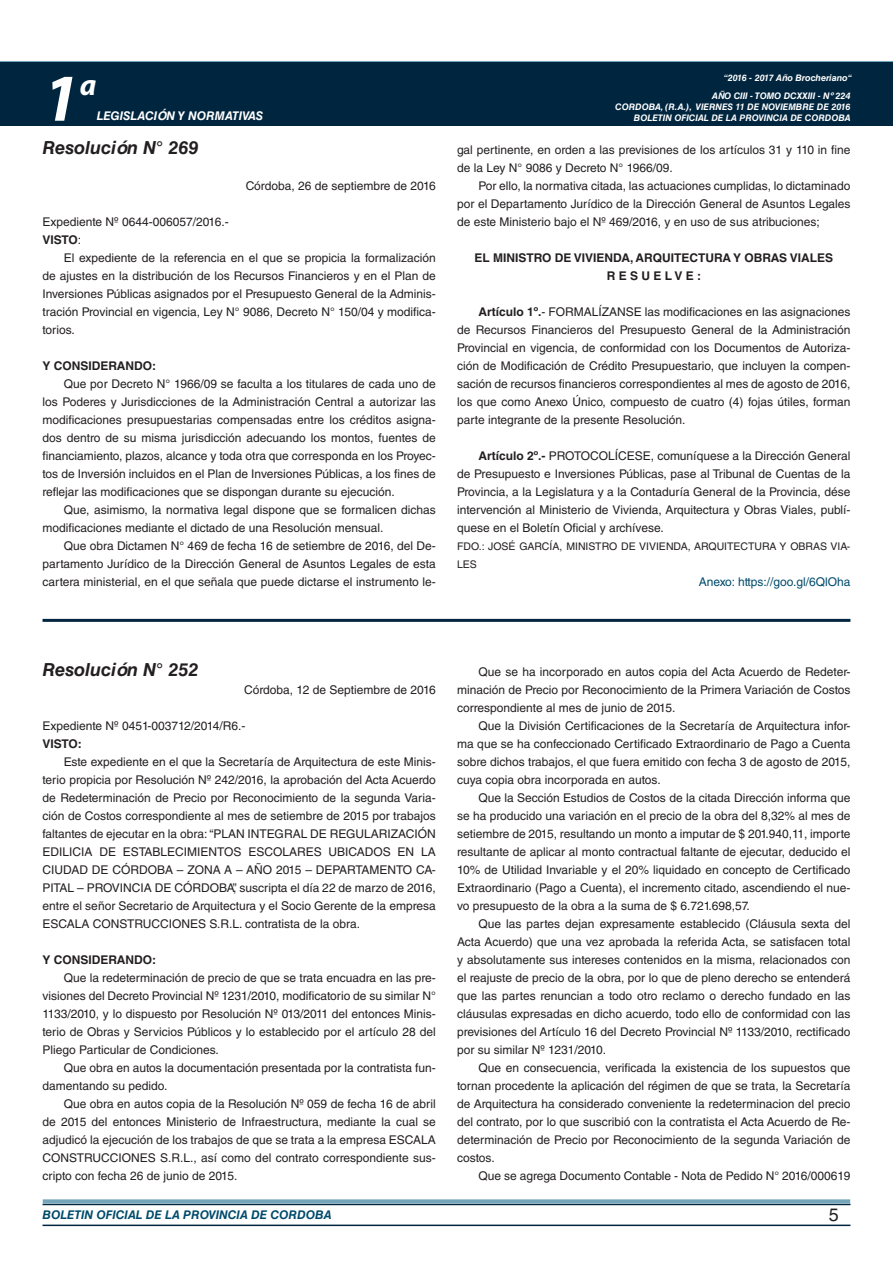
<style>
.page{position:relative;width:893px;height:1263px;background:#fff}
.page>*{position:absolute;margin:0;border:0;box-sizing:border-box;transform-origin:0 0}
.t1{font:italic 700 67.5px "Myriad Pro";color:#fff}
.t2{font:italic 700 30px "Myriad Pro";color:#fff}
.DOC__N{font:italic 700 18px "Helvetica LT Std";color:#231f20}
.t3{font:18px "Helvetica LT Std";color:#231f20}
.TEXTO_BASE{font:12px/18px "Helvetica LT Std";color:#231f20;text-align:justify}
.TEXTO_BASE-2{font:700 12px "Helvetica LT Std";color:#231f20}
.t4{font:italic 700 12px "Helvetica LT Std";color:#004b6c}
.DOC__N-2{font:12px "Helvetica LT Std";color:#231f20}
.ANEXO{font:12px "Helvetica LT Std";color:#004b6c}
.t5{font:italic 700 12px "Helvetica LT Std";color:#fff}
.FIRMA{font:10.5px/18px "Helvetica LT Std";color:#231f20}
.t6{font:italic 700 9px/10.8px "Helvetica LT Std";color:#fff;text-align:right}
.s1{font-weight:400}
.s2{font-weight:700}
</style>
<div class="page">
<div style="left:0;top:61px;width:893px;height:6px;background:#73a5b8"></div>
<div style="left:0;top:62px;width:893px;height:64px;background:#00263f"></div>
<hr style="left:43px;top:1224px;width:807px;height:2px;background:#00263f">
<div style="left:42px;top:1198px;width:809px;height:8px;background:#fff;opacity:.75"></div>
<hr style="left:43px;top:619px;width:807px;height:3px;background:#00263f">
<h1 class="t1" style="left:43px;top:54px;width:38px">1</h1>
<h2 class="t2" style="left:80px;top:66px;width:18px">a</h2>
<p class="t5" style="left:97px;top:109px;width:168px">LEGISLACIÓN Y NORMATIVAS</p>
<p class="DOC__N" style="left:43px;top:136px;width:157px">Resolución N° 269</p>
<p class="DOC__N-2" style="left:246px;top:179px;width:192px">Córdoba, 26 de septiembre de 2016</p>
<p class="TEXTO_BASE" style="left:43px;top:213px;width:188px">Expediente Nº 0644-006057/2016.-</p>
<p class="TEXTO_BASE-2" style="left:43px;top:232px;width:40px">VISTO<span class="s1">:</span></p>
<p class="TEXTO_BASE" style="left:43px;top:249px;width:395px;text-indent:21px">El expediente de la referencia en el que se propicia la formalización de ajustes en la distribución de los Recursos Financieros y en el Plan de Inversiones Públicas asignados por el Presupuesto General de la Adminis&shy;tración Provincial en vigencia, Ley N° 9086, Decreto N° 150/04 y modifica&shy;torios.</p>
<p class="TEXTO_BASE-2" style="left:43px;top:358px;width:115px">Y CONSIDERANDO:</p>
<p class="TEXTO_BASE" style="left:43px;top:375px;width:395px;text-indent:21px">Que por Decreto N° 1966/09 se faculta a los titulares de cada uno de los Poderes y Jurisdicciones de la Administración Central a autorizar las modificaciones presupuestarias compensadas entre los créditos asigna&shy;dos dentro de su misma jurisdicción adecuando los montos, fuentes de financiamiento, plazos, alcance y toda otra que corresponda en los Proyec&shy;tos de Inversión incluidos en el Plan de Inversiones Públicas, a los fines de reflejar las modificaciones que se dispongan durante su ejecución.</p>
<p class="TEXTO_BASE" style="left:43px;top:501px;width:395px;text-indent:21px">Que, asimismo, la normativa legal dispone que se formalicen dichas modificaciones mediante el dictado de una Resolución mensual.</p>
<p class="TEXTO_BASE" style="left:43px;top:537px;width:395px;text-indent:21px">Que obra Dictamen N° 469 de fecha 16 de setiembre de 2016, del De&shy;partamento Jurídico de la Dirección General de Asuntos Legales de esta cartera ministerial, en el que señala que puede dictarse el instrumento le-</p>
<p class="t6" style="left:724px;top:72px;width:130px">“2016 - 2017 Año Brocheriano“</p>
<p class="t6" style="left:615px;top:91px;width:237px">AÑO CIII - TOMO DCXXIII - Nº 224<br>CORDOBA, (R.A.), VIERNES 11 DE NOVIEMBRE DE 2016<br>BOLETIN OFICIAL DE LA PROVINCIA DE CORDOBA</p>
<p class="TEXTO_BASE" style="left:457px;top:141px;width:395px">gal pertinente, en orden a las previsiones de los artículos 31 y 110 in fine de la Ley N° 9086 y Decreto N° 1966/09.</p>
<p class="TEXTO_BASE" style="left:457px;top:177px;width:395px;text-indent:21px">Por ello, la normativa citada, las actuaciones cumplidas, lo dictaminado por el Departamento Jurídico de la Dirección General de Asuntos Legales de este Ministerio bajo el Nº 469/2016, y en uso de sus atribuciones;</p>
<p class="TEXTO_BASE-2" style="left:475px;top:250px;width:360px">EL MINISTRO DE VIVIENDA, ARQUITECTURA Y OBRAS VIALES</p>
<p class="TEXTO_BASE-2" style="left:607px;top:268px;width:96px">R E S U E L V E :</p>
<p class="TEXTO_BASE" style="left:457px;top:303px;width:395px;text-indent:21px"><span class="s2">Artículo 1º.</span>- FORMALÍZANSE las modificaciones en las asignaciones de Recursos Financieros del Presupuesto General de la Administración Provincial en vigencia, de conformidad con los Documentos de Autoriza&shy;ción de Modificación de Crédito Presupuestario, que incluyen la compen&shy;sación de recursos financieros correspondientes al mes de agosto de 2016, los que como Anexo Único, compuesto de cuatro (4) fojas útiles, forman parte integrante de la presente Resolución.</p>
<p class="TEXTO_BASE" style="left:457px;top:447px;width:395px;text-indent:21px"><span class="s2">Artículo 2º.-</span> PROTOCOLÍCESE, comuníquese a la Dirección General de Presupuesto e Inversiones Públicas, pase al Tribunal de Cuentas de la Provincia, a la Legislatura y a la Contaduría General de la Provincia, dése intervención al Ministerio de Vivienda, Arquitectura y Obras Viales, publí&shy;quese en el Boletín Oficial y archívese.</p>
<p class="FIRMA" style="left:457px;top:537px;width:395px">FDO.: JOSÉ GARCÍA, MINISTRO DE VIVIENDA, ARQUITECTURA Y OBRAS VIA-<br>LES</p>
<p class="ANEXO" style="left:699px;top:575px;width:153px">Anexo: https://goo.gl/6QlOha</p>
<p class="DOC__N" style="left:43px;top:658px;width:157px">Resolución N° 252</p>
<p class="TEXTO_BASE" style="left:244px;top:681px;width:193px">Córdoba, 12 de Septiembre de 2016</p>
<p class="TEXTO_BASE" style="left:43px;top:717px;width:205px">Expediente Nº 0451-003712/2014/R6.-</p>
<p class="TEXTO_BASE-2" style="left:43px;top:736px;width:41px">VISTO:</p>
<p class="TEXTO_BASE" style="left:43px;top:753px;width:395px;text-indent:21px">Este expediente en el que la Secretaría de Arquitectura de este Minis&shy;terio propicia por Resolución Nº 242/2016, la aprobación del Acta Acuerdo de Redeterminación de Precio por Reconocimiento de la segunda Varia&shy;ción de Costos correspondiente al mes de setiembre de 2015 por trabajos faltantes de ejecutar en la obra: “PLAN INTEGRAL DE REGULARIZACIÓN EDILICIA DE ESTABLECIMIENTOS ESCOLARES UBICADOS EN LA CIUDAD DE CÓRDOBA – ZONA A – AÑO 2015 – DEPARTAMENTO CA-PITAL – PROVINCIA DE CÓRDOBA”, suscripta el día 22 de marzo de 2016, entre el señor Secretario de Arquitectura y el Socio Gerente de la empresa ESCALA CONSTRUCCIONES S.R.L. contratista de la obra.</p>
<p class="TEXTO_BASE-2" style="left:43px;top:952px;width:115px">Y CONSIDERANDO:</p>
<p class="TEXTO_BASE" style="left:43px;top:969px;width:395px;text-indent:21px">Que la redeterminación de precio de que se trata encuadra en las pre&shy;visiones del Decreto Provincial Nº 1231/2010, modificatorio de su similar N° 1133/2010, y lo dispuesto por Resolución Nº 013/2011 del entonces Minis&shy;terio de Obras y Servicios Públicos y lo establecido por el artículo 28 del Pliego Particular de Condiciones.</p>
<p class="TEXTO_BASE" style="left:43px;top:1059px;width:395px;text-indent:21px">Que obra en autos la documentación presentada por la contratista fun&shy;damentando su pedido.</p>
<p class="TEXTO_BASE" style="left:43px;top:1095px;width:395px;text-indent:21px">Que obra en autos copia de la Resolución Nº 059 de fecha 16 de abril de 2015 del entonces Ministerio de Infraestructura, mediante la cual se adjudicó la ejecución de los trabajos de que se trata a la empresa ESCALA CONSTRUCCIONES S.R.L., así como del contrato correspondiente sus&shy;cripto con fecha 26 de junio de 2015.</p>
<p class="TEXTO_BASE" style="left:457px;top:663px;width:395px;text-indent:21px">Que se ha incorporado en autos copia del Acta Acuerdo de Redeter&shy;minación de Precio por Reconocimiento de la Primera Variación de Costos correspondiente al mes de junio de 2015.</p>
<p class="TEXTO_BASE" style="left:457px;top:717px;width:395px;text-indent:21px">Que la División Certificaciones de la Secretaría de Arquitectura infor&shy;ma que se ha confeccionado Certificado Extraordinario de Pago a Cuenta sobre dichos trabajos, el que fuera emitido con fecha 3 de agosto de 2015, cuya copia obra incorporada en autos.</p>
<p class="TEXTO_BASE" style="left:457px;top:789px;width:395px;text-indent:21px">Que la Sección Estudios de Costos de la citada Dirección informa que se ha producido una variación en el precio de la obra del 8,32% al mes de setiembre de 2015, resultando un monto a imputar de $ 201.940,11, importe resultante de aplicar al monto contractual faltante de ejecutar, deducido el 10% de Utilidad Invariable y el 20% liquidado en concepto de Certificado Extraordinario (Pago a Cuenta), el incremento citado, ascendiendo el nue&shy;vo presupuesto de la obra a la suma de $ 6.721.698,57.</p>
<p class="TEXTO_BASE" style="left:457px;top:915px;width:395px;text-indent:21px">Que las partes dejan expresamente establecido (Cláusula sexta del Acta Acuerdo) que una vez aprobada la referida Acta, se satisfacen total y absolutamente sus intereses contenidos en la misma, relacionados con el reajuste de precio de la obra, por lo que de pleno derecho se entenderá que las partes renuncian a todo otro reclamo o derecho fundado en las cláusulas expresadas en dicho acuerdo, todo ello de conformidad con las previsiones del Artículo 16 del Decreto Provincial Nº 1133/2010, rectificado por su similar Nº 1231/2010.</p>
<p class="TEXTO_BASE" style="left:457px;top:1059px;width:395px;text-indent:21px">Que en consecuencia, verificada la existencia de los supuestos que tornan procedente la aplicación del régimen de que se trata, la Secretaría de Arquitectura ha considerado conveniente la redeterminacion del precio del contrato, por lo que suscribió con la contratista el Acta Acuerdo de Re&shy;determinación de Precio por Reconocimiento de la segunda Variación de costos.</p>
<p class="TEXTO_BASE" style="left:478px;top:1167px;width:374px">Que se agrega Documento Contable - Nota de Pedido N° 2016/000619</p>
<p class="t4" style="left:43px;top:1208px;width:290px">BOLETIN OFICIAL DE LA PROVINCIA DE CORDOBA</p>
<h3 class="t3" style="left:829px;top:1204px;width:12px">5</h3>
</div>
